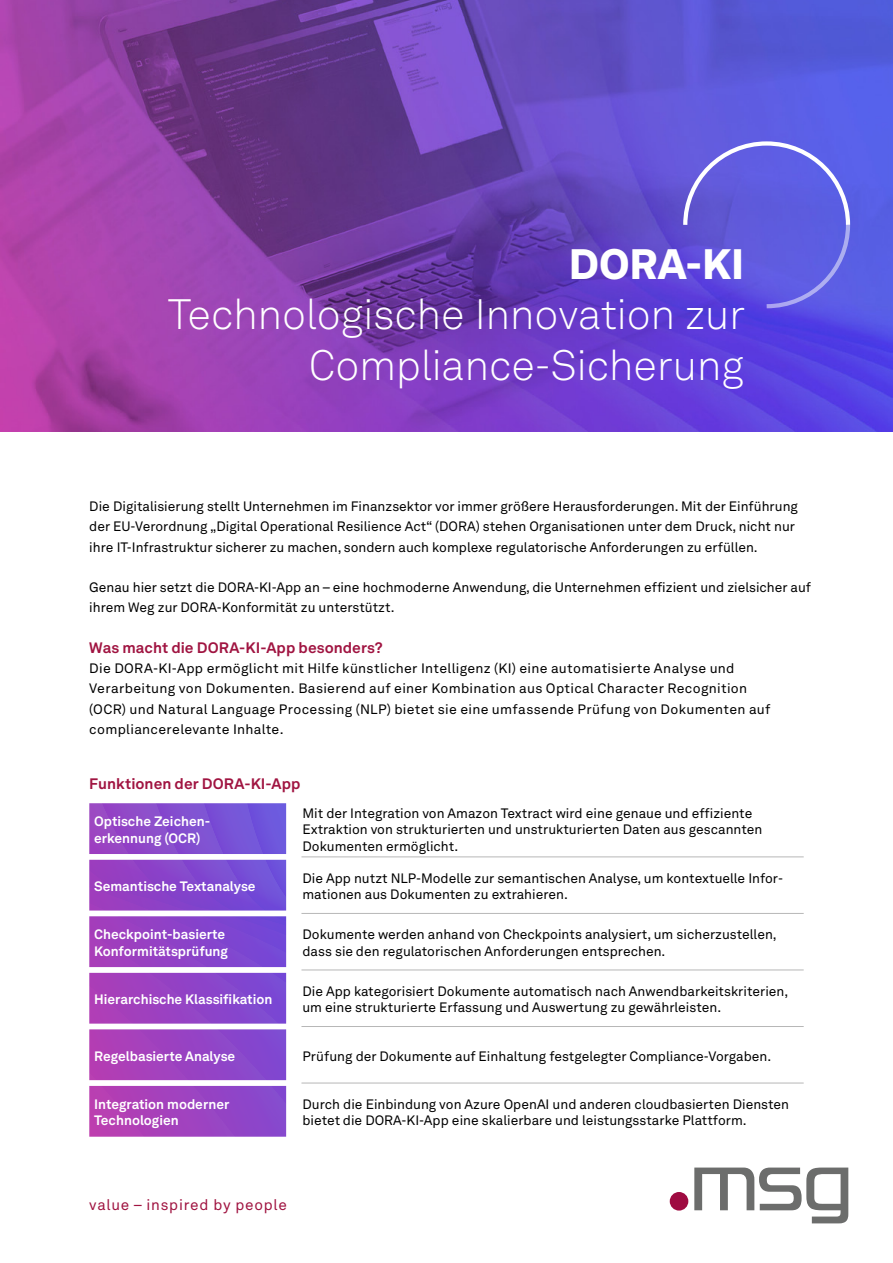
<style>
.page{position:relative;width:893px;height:1263px;background:#fff}
.page>*{position:absolute;margin:0;border:0;box-sizing:border-box;transform-origin:0 0}
.t1{font:300 42px/50.4px "Akkurat LL";color:#fff;text-align:right}
.Headlines_im_Text_H1{font:700 15px "Akkurat LL";color:#a01441}
.t2{font:15px "Akkurat LL";letter-spacing:.05em;color:#a01441}
.Fließtext{font:13.5px/16.2px "Akkurat LL";color:#000}
.Fließtext-2{font:13.5px/20.2px "Akkurat LL";letter-spacing:.02em;color:#000}
.t3{font:700 13.5px/16.2px "Akkurat LL";color:#fff}
.s1{font-weight:900}
</style>
<div class="page">
<div style="left:670px;top:1192px;width:18px;height:18px;background:#9f0b41;border-radius:50%"></div>
<svg style="left:694px;top:1167px;width:154px;height:56px"></svg>
<img style="left:0;top:0;width:893px;height:432px">
<svg style="left:681px;top:139px;width:171px;height:171px;background:#645fe0"></svg>
<svg style="left:89px;top:803px;width:25px;height:334px;background:#b052c0"></svg>
<svg style="left:114px;top:803px;width:64px;height:334px;background:#a352c6"></svg>
<svg style="left:178px;top:803px;width:108px;height:334px;background:#8e58d2"></svg>
<hr style="left:301px;top:856px;width:503px;height:1px;background:#b7b7b7">
<hr style="left:301px;top:913px;width:503px;height:1px;background:#b7b7b7">
<hr style="left:301px;top:969px;width:503px;height:1px;background:#b7b7b7">
<hr style="left:301px;top:1026px;width:503px;height:1px;background:#b7b7b7">
<hr style="left:301px;top:1083px;width:503px;height:1px;background:#b7b7b7">
<p class="t1" style="left:168px;top:238px;width:579px"><span class="s1">DORA-KI<br></span>Technologische Innovation zur<br>Compliance-Sicherung</p>
<p class="Fließtext" style="left:89px;top:496px;width:710px;line-height:20.2px">Die Digitalisierung stellt Unternehmen im Finanzsektor vor immer größere Herausforderungen. Mit der Einführung der EU-Verordnung „Digital Operational Resilience Act“ (DORA) stehen Organisationen unter dem Druck, nicht nur ihre IT-Infrastruktur sicherer zu machen, sondern auch komplexe regulatorische Anforderungen zu erfüllen.</p>
<p class="Fließtext" style="left:89px;top:577px;width:723px;line-height:20.2px">Genau hier setzt die DORA-KI-App an – eine hochmoderne Anwendung, die Unternehmen effizient und zielsicher auf ihrem Weg zur DORA-Konformität zu unterstützt.</p>
<p class="Headlines_im_Text_H1" style="left:89px;top:636px;width:295px">Was macht die DORA-KI-App besonders?</p>
<p class="Fließtext-2" style="left:89px;top:658px;width:683px">Die DORA-KI-App ermöglicht mit Hilfe künstlicher Intelligenz (KI) eine automatisierte Analyse und Verarbeitung von Dokumenten. Basierend auf einer Kombination aus Optical Character Recognition (OCR) und Natural Language Processing (NLP) bietet sie eine umfassende Prüfung von Dokumenten auf compliancerelevante Inhalte.</p>
<p class="Headlines_im_Text_H1" style="left:89px;top:772px;width:213px">Funktionen der DORA-KI-App</p>
<p class="t3" style="left:94px;top:813px;width:118px">Optische Zeichen&shy;erkennung (OCR)</p>
<p class="t3" style="left:94px;top:877px;width:163px">Semantische Textanalyse</p>
<p class="Fließtext" style="left:302px;top:805px;width:461px">Mit der Integration von Amazon Textract wird eine genaue und effiziente<br>Extraktion von strukturierten und unstrukturierten Daten aus gescannten<br>Dokumenten ermöglicht.</p>
<p class="Fließtext" style="left:302px;top:869px;width:482px">Die App nutzt NLP-Modelle zur semantischen Analyse, um kontextuelle Infor&shy;mationen aus Dokumenten zu extrahieren.</p>
<p class="t3" style="left:94px;top:926px;width:135px">Checkpoint-basierte<br>Konformitätsprüfung</p>
<p class="t3" style="left:94px;top:990px;width:180px">Hierarchische Klassifikation</p>
<p class="t3" style="left:94px;top:1047px;width:143px">Regelbasierte Analyse</p>
<p class="t3" style="left:94px;top:1095px;width:137px">Integration moderner<br>Technologien</p>
<p class="Fließtext" style="left:302px;top:926px;width:476px">Dokumente werden anhand von Checkpoints analysiert, um sicherzustellen, dass sie den regulatorischen Anforderungen entsprechen.</p>
<p class="Fließtext" style="left:302px;top:982px;width:487px">Die App kategorisiert Dokumente automatisch nach Anwendbarkeitskriterien, um eine strukturierte Erfassung und Auswertung zu gewährleisten.</p>
<p class="Fließtext" style="left:302px;top:1047px;width:470px">Prüfung der Dokumente auf Einhaltung festgelegter Compliance-Vorgaben.</p>
<p class="Fließtext" style="left:302px;top:1095px;width:488px">Durch die Einbindung von Azure OpenAI und anderen cloudbasierten Diensten bietet die DORA-KI-App eine skalierbare und leistungsstarke Plattform.</p>
<p class="t2" style="left:89px;top:1194px;width:199px">value – inspired by people</p>
</div>
